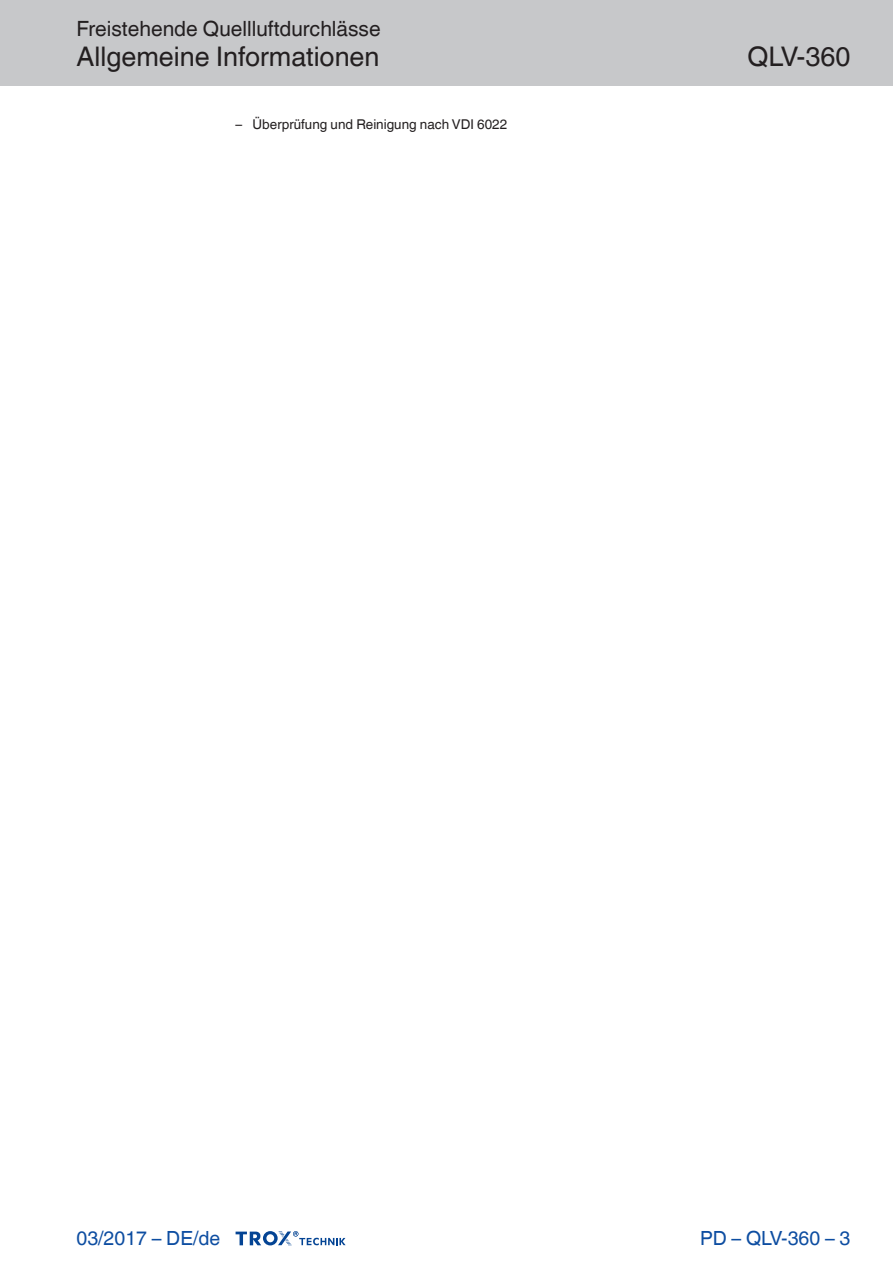
<style>
.page{position:relative;width:893px;height:1263px;background:#fff}
.page>*{position:absolute;margin:0;border:0;box-sizing:border-box;transform-origin:0 0}
.Navigation_2{font:27px "TROX Helvetica";color:#231f20}
.Navigation_3{font:27px "TROX Helvetica";color:#231f20}
.Navigation_1{font:21px "TROX Helvetica";color:#231f20}
.country{font:19.5px "TROX Helvetica";color:#0d4da1}
.pagina_li-re{font:19.5px "TROX Helvetica";color:#0d4da1}
.descr_txt_section_li{font:13.5px "TROX Helvetica";color:#231f20}
</style>
<div class="page">
<div style="left:0;top:0;width:893px;height:85px;background:#c7c8ca"></div>
<svg style="left:236px;top:1231px;width:110px;height:15px"></svg>
<p class="Navigation_1" style="left:77px;top:17px;width:306px">Freistehende Quellluftdurchlässe</p>
<p class="Navigation_2" style="left:77px;top:41px;width:304px">Allgemeine Informationen</p>
<p class="descr_txt_section_li" style="left:236px;top:116px;width:273px">– Überprüfung und Reinigung nach VDI 6022</p>
<p class="Navigation_3" style="left:748px;top:41px;width:104px">QLV-360</p>
<p class="country" style="left:77px;top:1227px;width:145px">03/2017 – DE/de</p>
<p class="pagina_li-re" style="left:700px;top:1227px;width:152px">PD – QLV-360 – 3</p>
</div>
